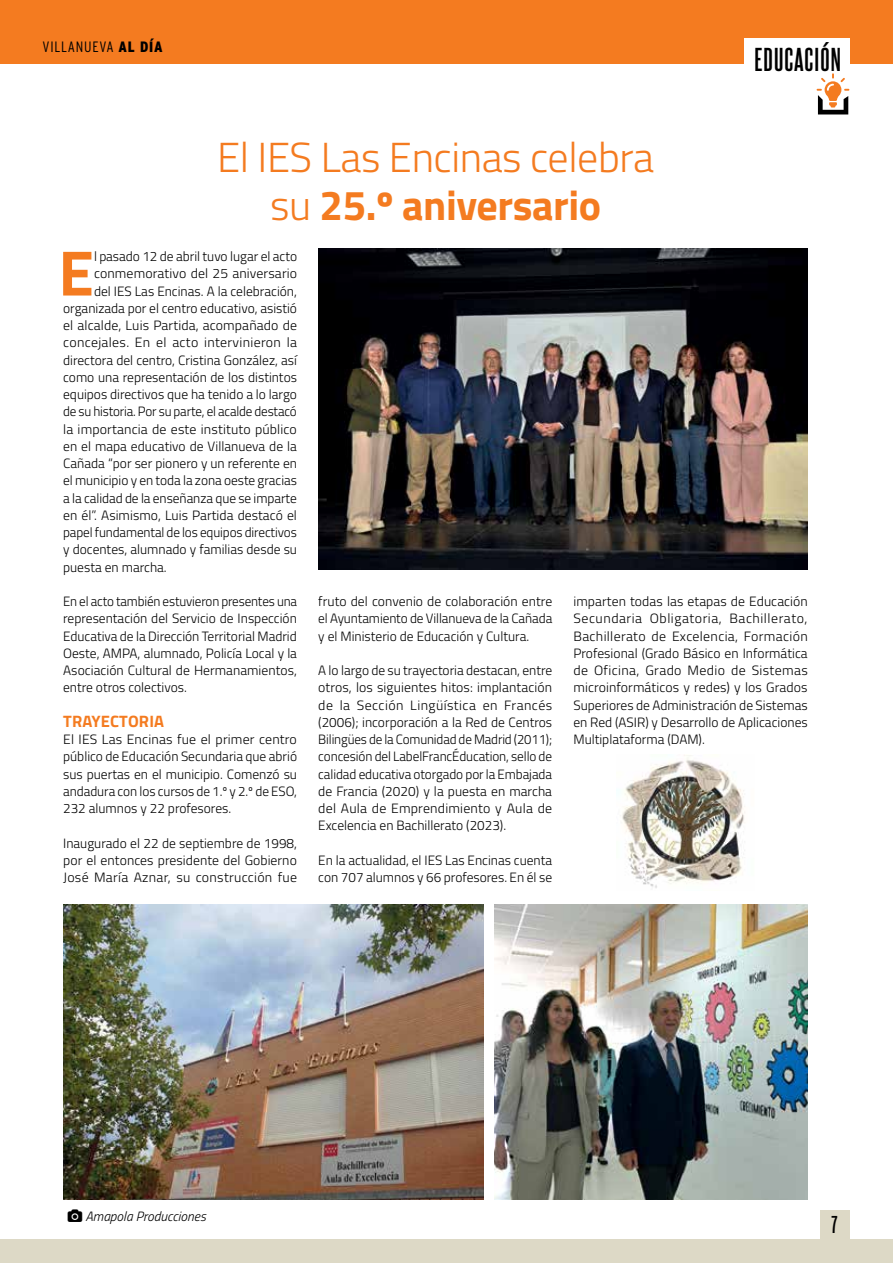
<style>
.page{position:relative;width:893px;height:1263px;background:#fff}
.page>*{position:absolute;margin:0;border:0;box-sizing:border-box;transform-origin:0 0}
.TEXTO_PRIMER_PÁRRAFO{font:700 64.2px "Titillium";color:#f47b20}
.TÍTULO{font:300 42px/48.6px "Titillium";letter-spacing:-.01em;color:#f47b20;text-align:center}
.t1{font:700 28.5px "Steelfish Rg";letter-spacing:.04em;color:#000}
.t2{font:700 21px "Steelfish Rg";color:#000}
.LADILLO{font:700 16.5px "Titillium";letter-spacing:.01em;color:#f47b20}
.t3{font:300 condensed 15px "Interstate";letter-spacing:.05em;color:#000}
.TEXTO{font:300 13.5px/17.2px "Titillium";color:#000;text-align:justify}
.TEXTO_PRIMER_PÁRRAFO-2{font:300 13.5px "Titillium";color:#000}
.TEXTO_PRIMER_PÁRRAFO-3{font:300 13.5px "Titillium";letter-spacing:.025em;color:#000}
.PIE_DE_FOTO{font:italic 300 13.5px "Titillium";color:#000}
.s1{font-weight:900}
.s2{font-weight:700}
</style>
<div class="page">
<div style="left:0;top:0;width:893px;height:64px;background:#f47b20"></div>
<div style="left:744px;top:38px;width:105px;height:41px;background:#fff"></div>
<svg style="left:817px;top:73px;width:32px;height:41px"></svg>
<hr style="left:0;top:0;width:1px;height:64px;background:#25408f">
<img style="left:318px;top:249px;width:489px;height:321px">
<img style="left:616px;top:755px;width:129px;height:133px">
<img style="left:495px;top:905px;width:313px;height:294px">
<img style="left:64px;top:905px;width:419px;height:294px">
<div style="left:0;top:1239px;width:893px;height:24px;background:#ddd9c6"></div>
<div style="left:820px;top:1209px;width:29px;height:30px;background:#ddd9c6"></div>
<p class="t3" style="left:43px;top:38px;width:122px">VILLANUEVA <span class="s1">AL DÍA</span></p>
<h3 class="t1" style="left:754px;top:39px;width:88px">EDUCACIÓN</h3>
<p class="TÍTULO" style="left:217px;top:131px;width:439px">El IES Las Encinas celebra su <span class="s2">25.º aniversario</span></p>
<p class="TEXTO_PRIMER_PÁRRAFO" style="left:58px;top:224px;width:37px">E</p>
<p class="TEXTO_PRIMER_PÁRRAFO-2" style="left:94px;top:246px;width:205px">l pasado 12 de abril tuvo lugar el acto</p>
<p class="TEXTO_PRIMER_PÁRRAFO-2" style="left:94px;top:264px;width:205px">conmemorativo del 25 aniversario</p>
<p class="TEXTO_PRIMER_PÁRRAFO-2" style="left:94px;top:281px;width:205px">del IES Las Encinas. A la celebración,</p>
<p class="TEXTO_PRIMER_PÁRRAFO-2" style="left:63px;top:298px;width:235px">organizada por el centro educativo, asistió</p>
<p class="TEXTO_PRIMER_PÁRRAFO-2" style="left:63px;top:315px;width:235px">el alcalde, Luis Partida, acompañado de</p>
<p class="TEXTO_PRIMER_PÁRRAFO-3" style="left:63px;top:333px;width:235px">concejales. En el acto intervinieron la</p>
<p class="TEXTO_PRIMER_PÁRRAFO-2" style="left:63px;top:350px;width:235px">directora del centro, Cristina González, así</p>
<p class="TEXTO_PRIMER_PÁRRAFO-2" style="left:63px;top:367px;width:235px">como una representación de los distintos</p>
<p class="TEXTO_PRIMER_PÁRRAFO-2" style="left:63px;top:384px;width:235px">equipos directivos que ha tenido a lo largo</p>
<p class="TEXTO_PRIMER_PÁRRAFO-2" style="left:63px;top:402px;width:235px">de su historia. Por su parte, el acalde destacó</p>
<p class="TEXTO_PRIMER_PÁRRAFO-2" style="left:63px;top:419px;width:235px">la importancia de este instituto público</p>
<p class="TEXTO_PRIMER_PÁRRAFO-2" style="left:63px;top:436px;width:235px">en el mapa educativo de Villanueva de la</p>
<p class="TEXTO_PRIMER_PÁRRAFO-2" style="left:63px;top:453px;width:235px">Cañada “por ser pionero y un referente en</p>
<p class="TEXTO_PRIMER_PÁRRAFO-2" style="left:63px;top:471px;width:235px">el municipio y en toda la zona oeste gracias</p>
<p class="TEXTO_PRIMER_PÁRRAFO-2" style="left:63px;top:488px;width:235px">a la calidad de la enseñanza que se imparte</p>
<p class="TEXTO_PRIMER_PÁRRAFO-2" style="left:63px;top:505px;width:235px">en él”. Asimismo, Luis Partida destacó el</p>
<p class="TEXTO_PRIMER_PÁRRAFO-2" style="left:63px;top:522px;width:235px">papel fundamental de los equipos directivos</p>
<p class="TEXTO_PRIMER_PÁRRAFO-2" style="left:63px;top:540px;width:235px">y docentes, alumnado y familias desde su</p>
<p class="TEXTO_PRIMER_PÁRRAFO-2" style="left:63px;top:557px;width:105px">puesta en marcha.</p>
<p class="TEXTO" style="left:63px;top:592px;width:235px">En el acto también estuvieron presentes una representación del Servicio de Inspección Educativa de la Dirección Territorial Madrid Oeste, AMPA, alumnado, Policía Local y la Asociación Cultural de Hermanamientos, entre otros colectivos.</p>
<p class="LADILLO" style="left:63px;top:708px;width:102px">TRAYECTORIA</p>
<p class="TEXTO" style="left:63px;top:730px;width:235px">El IES Las Encinas fue el primer centro público de Educación Secundaria que abrió sus puertas en el municipio. Comenzó su andadura con los cursos de 1.º y 2.º de ESO, 232 alumnos y 22 profesores.</p>
<p class="TEXTO" style="left:63px;top:833px;width:235px">Inaugurado el 22 de septiembre de 1998, por el entonces presidente del Gobierno José María Aznar, su construcción fue</p>
<p class="TEXTO" style="left:318px;top:592px;width:236px">fruto del convenio de colaboración entre el Ayuntamiento de Villanueva de la Cañada y el Ministerio de Educación y Cultura.</p>
<p class="TEXTO" style="left:318px;top:661px;width:235px">A lo largo de su trayectoria destacan, entre otros, los siguientes hitos: implantación de la Sección Lingüística en Francés (2006); incorporación a la Red de Centros Bilingües de la Comunidad de Madrid (2011); concesión del LabelFrancÉducation, sello de calidad educativa otorgado por la Embajada de Francia (2020) y la puesta en marcha del Aula de Emprendimiento y Aula de Excelencia en Bachillerato (2023).</p>
<p class="TEXTO" style="left:318px;top:851px;width:235px">En la actualidad, el IES Las Encinas cuenta con 707 alumnos y 66 profesores. En él se</p>
<p class="TEXTO" style="left:573px;top:592px;width:236px">imparten todas las etapas de Educación Secundaria Obligatoria, Bachillerato, Bachillerato de Excelencia, Formación Profesional (Grado Básico en Informática de Oficina, Grado Medio de Sistemas microinformáticos y redes) y los Grados Superiores de Administración de Sistemas en Red (ASIR) y Desarrollo de Aplicaciones Multiplataforma (DAM).</p>
<p class="PIE_DE_FOTO" style="left:85px;top:1207px;width:122px">Amapola Producciones</p>
<h3 class="t2" style="left:831px;top:1210px;width:8px">7</h3>
</div>
